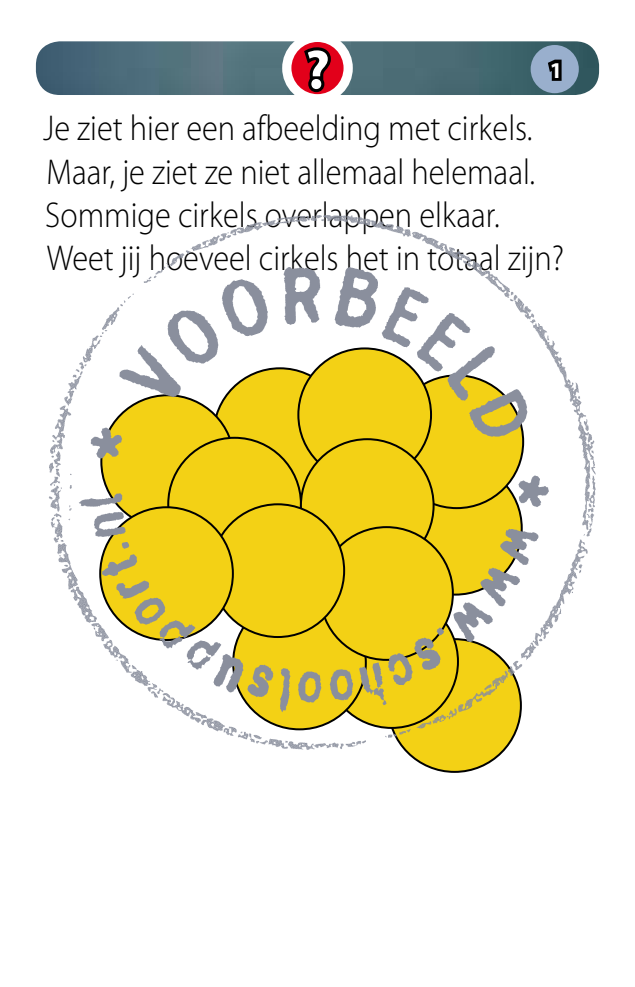
<style>
.page{position:relative;width:635px;height:987px;background:#fff}
.page>*{position:absolute;margin:0;border:0;box-sizing:border-box;transform-origin:0 0}
.t1{font:700 55.6px "Myriad Pro";color:#fff}
.t2{font:300 36px/43.2px "Myriad Pro";color:#000;scale:.9 1}
.t3{font:700 22.8px "Myriad Pro";color:#fff}
</style>
<div class="page">
<img style="left:36px;top:41px;width:563px;height:54px">
<div style="left:531px;top:45px;width:48px;height:48px;background:#99afcd;border-radius:50%"></div>
<svg style="left:548px;top:59px;width:14px;height:22px"></svg>
<svg style="left:287px;top:37px;width:61px;height:62px"></svg>
<div style="left:282px;top:33px;width:71px;height:70px;border:9px solid #fff;border-radius:50%"></div>
<svg style="left:300px;top:44px;width:34px;height:51px;background:#88121f"></svg>
<img style="left:49px;top:215px;width:547px;height:558px">
<h1 class="t1" style="left:305px;top:33px;width:26px">?</h1>
<p class="t3" style="left:550px;top:55px;width:14px">1</p>
<p class="t2" style="left:43px;top:107px;width:580px">Je ziet hier een afbeelding met cirkels.<br>Maar, je ziet ze niet allemaal helemaal.<br>Sommige cirkels overlappen elkaar.<br>Weet jij hoeveel cirkels het in totaal zijn?</p>
</div>
